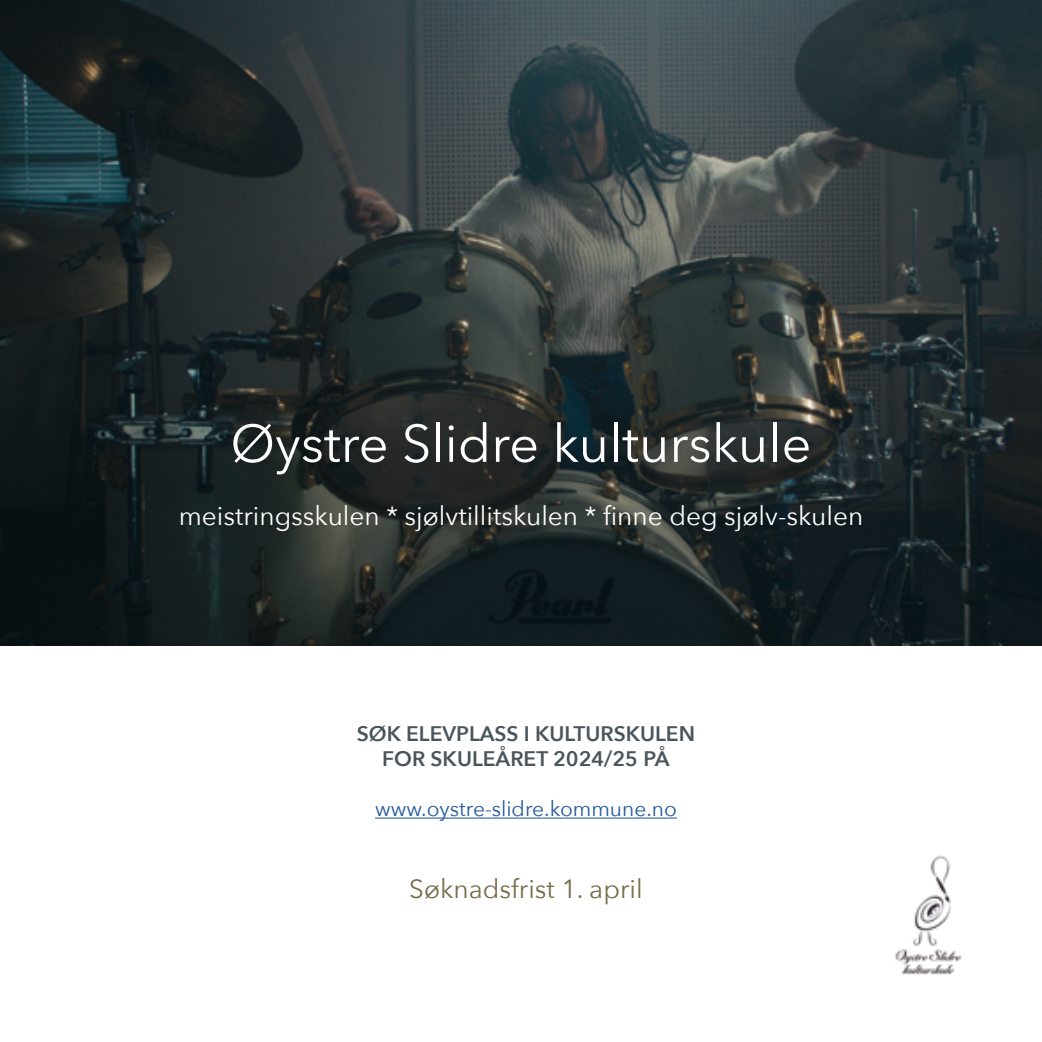
<style>
.page{position:relative;width:1042px;height:1042px;background:#fff}
.page>*{position:absolute;margin:0;border:0;box-sizing:border-box;transform-origin:0 0}
.t1{font:52.5px "Avenir Next";color:#fff}
.t2{font:26.25px "Avenir Next";color:#fff}
.t3{font:26.25px "Avenir Next";color:#786c4a}
.t4{font:600 21px/25.2px "Avenir Next";color:#49555b;text-align:center}
.t5{font:21px "Avenir Next";color:#275b9b}
</style>
<div class="page">
<img style="left:0;top:0;width:1042px;height:645px">
<hr style="left:375px;top:817px;width:302px;height:1px;background:#275b9b">
<img style="left:895px;top:856px;width:67px;height:119px">
<h1 class="t1" style="left:230px;top:399px;width:582px">Øystre Slidre kulturskule</h1>
<p class="t2" style="left:179px;top:493px;width:686px">meistringsskulen * sjølvtillitskulen * finne deg sjølv-skulen</p>
<p class="t4" style="left:357px;top:720px;width:340px">SØK ELEVPLASS I KULTURSKULEN<br>FOR SKULEÅRET 2024/25 PÅ</p>
<p class="t5" style="left:375px;top:791px;width:303px">www.oystre-slidre.kommune.no</p>
<p class="t3" style="left:409px;top:867px;width:235px">Søknadsfrist 1. april</p>
</div>
